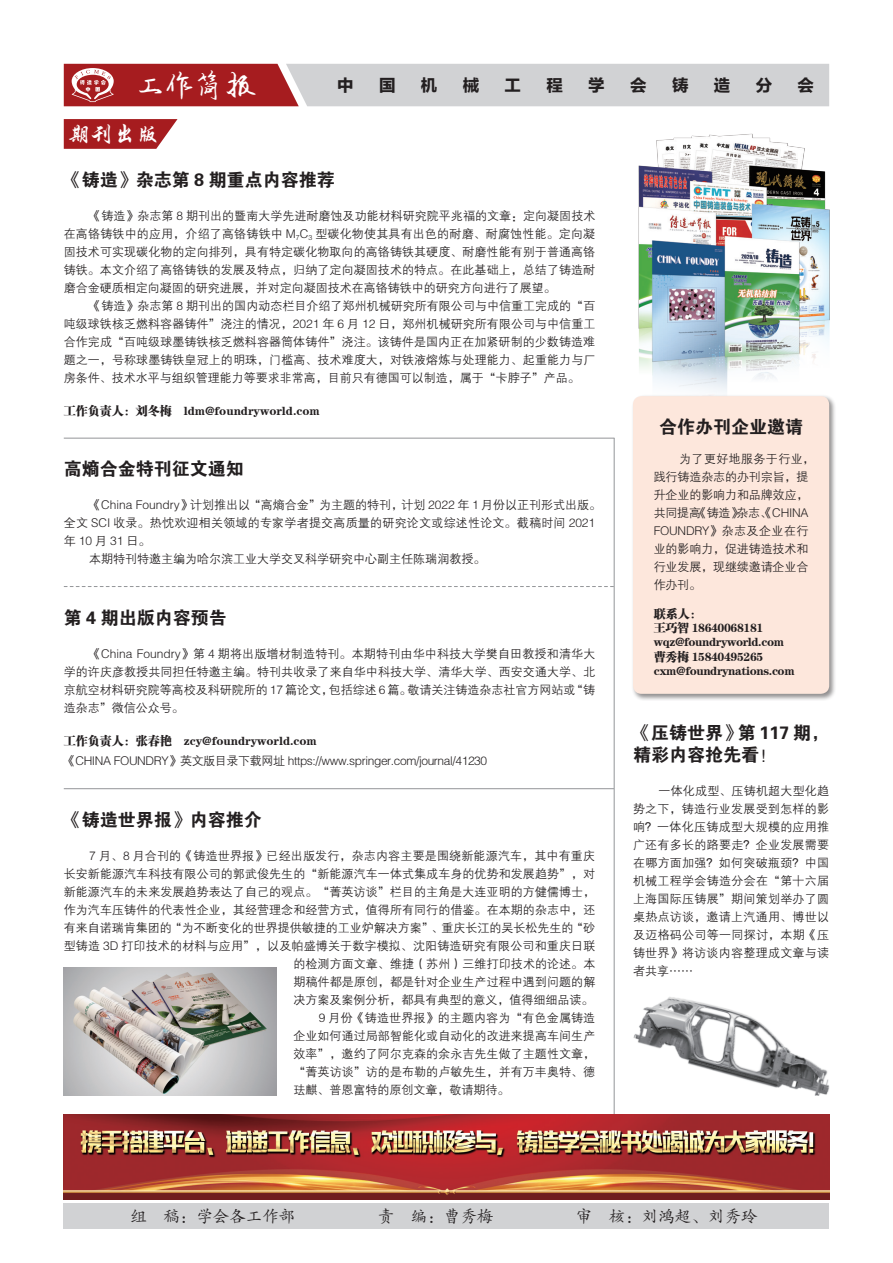
<style>
.page{position:relative;width:893px;height:1263px;background:#fff}
.page>*{position:absolute;margin:0;border:0;box-sizing:border-box;transform-origin:0 0}
.t1{font:30px "CT Fang Song SJ";color:#fff}
.t2{font:22.5px "FZXKJW GB1 0";color:#fff}
.t3{font:18px/21.6px "FZDHTK GBK1 0";color:#231f20}
.t4{font:16.5px "FZKTK GBK1 0";color:#231f20}
.t5{font:16.5px "FZLTDHK GBK1 0";color:#231f20}
.t6{font:12px/18px "FZZDXK GBK1 0";letter-spacing:.005em;color:#231f20;text-align:justify}
.t7{font:12px/14.4px "FZCSJW GB1 0";letter-spacing:-.03em;color:#231f20}
.t8{font:12px "FZZDXK GBK1 0";letter-spacing:-.03em;color:#231f20}
.t9{font:12px "FZCSJW GB1 0";color:#231f20}
.t10{font:12px "FZZDXK GBK1 0";letter-spacing:.25em;color:#231f20}
</style>
<div class="page">
<svg style="left:64px;top:64px;width:765px;height:42px;background:#c6a0a3"></svg>
<hr style="left:64px;top:438px;width:550px;height:1px;background:#939598">
<hr style="left:614px;top:438px;width:1px;height:680px;background:#939598">
<img style="left:64px;top:1114px;width:765px;height:85px">
<div style="left:64px;top:1203px;width:765px;height:26px;background:#d1d2d4"></div>
<svg style="left:64px;top:586px;width:550px;height:1px"></svg>
<img style="left:638px;top:134px;width:191px;height:258px">
<svg style="left:64px;top:119px;width:114px;height:30px;background:#af3336"></svg>
<hr style="left:64px;top:788px;width:550px;height:1px;background:#939598">
<img style="left:633px;top:997px;width:196px;height:98px">
<img style="left:64px;top:968px;width:212px;height:127px">
<div style="left:631px;top:394px;width:205px;height:307px;background:#231f20;opacity:.5"></div>
<div style="left:633px;top:396px;width:196px;height:298px;background:#fde7dc;border-radius:9px"></div>
<h1 class="t1" style="left:135px;top:66px;width:121px">工作简报</h1>
<h3 class="t5" style="left:337px;top:76px;width:18px">中</h3>
<h3 class="t5" style="left:379px;top:76px;width:18px">国</h3>
<h3 class="t5" style="left:421px;top:76px;width:18px">机</h3>
<h3 class="t5" style="left:463px;top:76px;width:18px">械</h3>
<h3 class="t5" style="left:505px;top:76px;width:18px">工</h3>
<h3 class="t5" style="left:546px;top:76px;width:18px">程</h3>
<h3 class="t5" style="left:588px;top:76px;width:18px">学</h3>
<h3 class="t5" style="left:630px;top:76px;width:18px">会</h3>
<h3 class="t5" style="left:672px;top:76px;width:18px">铸</h3>
<h3 class="t5" style="left:714px;top:76px;width:18px">造</h3>
<h3 class="t5" style="left:756px;top:76px;width:18px">分</h3>
<h3 class="t5" style="left:797px;top:76px;width:18px">会</h3>
<h2 class="t2" style="left:69px;top:122px;width:92px">期刊出版</h2>
<h3 class="t3" style="left:64px;top:169px;width:272px">《铸造》杂志第 8 期重点内容推荐</h3>
<p class="t6" style="left:64px;top:207px;width:533px;text-indent:26px">《铸造》杂志第 8 期刊出的暨南大学先进耐磨蚀及功能材料研究院平兆福的文章：定向凝固技术在高铬铸铁中的应用，介绍了高铬铸铁中 M<sub>7</sub>C<sub>3</sub> 型碳化物使其具有出色的耐磨、耐腐蚀性能。定向凝固技术可实现碳化物的定向排列，具有特定碳化物取向的高铬铸铁其硬度、耐磨性能有别于普通高铬铸铁。本文介绍了高铬铸铁的发展及特点，归纳了定向凝固技术的特点。在此基础上，总结了铸造耐磨合金硬质相定向凝固的研究进展，并对定向凝固技术在高铬铸铁中的研究方向进行了展望。</p>
<p class="t6" style="left:64px;top:297px;width:533px;text-indent:26px">《铸造》杂志第 8 期刊出的国内动态栏目介绍了郑州机械研究所有限公司与中信重工完成的“百吨级球铁核乏燃料容器铸件”浇注的情况，2021 年 6 月 12 日，郑州机械研究所有限公司与中信重工合作完成“百吨级球墨铸铁核乏燃料容器筒体铸件”浇注。该铸件是国内正在加紧研制的少数铸造难题之一，号称球墨铸铁皇冠上的明珠，门槛高、技术难度大，对铁液熔炼与处理能力、起重能力与厂房条件、技术水平与组织管理能力等要求非常高，目前只有德国可以制造，属于“卡脖子”产品。</p>
<p class="t9" style="left:64px;top:404px;width:257px">工作负责人：刘冬梅　ldm@foundryworld.com</p>
<h3 class="t3" style="left:64px;top:458px;width:181px">高熵合金特刊征文通知</h3>
<p class="t6" style="left:89px;top:496px;width:513px">《China Foundry》计划推出以“高熵合金”为主题的特刊，计划 2022 年 1 月份以正刊形式出版。</p>
<p class="t6" style="left:64px;top:514px;width:533px">全文 SCI 收录。热忱欢迎相关领域的专家学者提交高质量的研究论文或综述性论文。截稿时间 2021</p>
<p class="t10" style="left:64px;top:534px;width:88px">年10月31日。</p>
<p class="t6" style="left:89px;top:550px;width:397px">本期特刊特邀主编为哈尔滨工业大学交叉科学研究中心副主任陈瑞润教授。</p>
<h3 class="t3" style="left:64px;top:607px;width:164px">第 4 期出版内容预告</h3>
<p class="t6" style="left:64px;top:645px;width:533px;text-indent:26px">《China Foundry》第 4 期将出版增材制造特刊。本期特刊由华中科技大学樊自田教授和清华大学的许庆彦教授共同担任特邀主编。特刊共收录了来自华中科技大学、清华大学、西安交通大学、北京航空材料研究院等高校及科研院所的 17 篇论文，包括综述 6 篇。敬请关注铸造杂志社官方网站或“铸造杂志”微信公众号。</p>
<p class="t9" style="left:64px;top:734px;width:255px">工作负责人：张春艳　zcy@foundryworld.com</p>
<p class="t8" style="left:64px;top:755px;width:425px">《CHINA FOUNDRY》英文版目录下载网址 https://www.springer.com/journal/41230</p>
<h3 class="t3" style="left:64px;top:809px;width:199px">《铸造世界报》内容推介</h3>
<p class="t6" style="left:89px;top:847px;width:507px">7 月、8 月合刊的《铸造世界报》已经出版发行，杂志内容主要是围绕新能源汽车，其中有重庆</p>
<p class="t6" style="left:64px;top:865px;width:533px">长安新能源汽车科技有限公司的郭武俊先生的“新能源汽车一体式集成车身的优势和发展趋势”，对</p>
<p class="t6" style="left:64px;top:883px;width:533px">新能源汽车的未来发展趋势表达了自己的观点。“菁英访谈”栏目的主角是大连亚明的方健儒博士，</p>
<p class="t6" style="left:64px;top:901px;width:533px">作为汽车压铸件的代表性企业，其经营理念和经营方式，值得所有同行的借鉴。在本期的杂志中，还</p>
<p class="t6" style="left:64px;top:919px;width:533px">有来自诺瑞肯集团的“为不断变化的世界提供敏捷的工业炉解决方案”、重庆长江的吴长松先生的“砂</p>
<p class="t6" style="left:64px;top:937px;width:533px">型铸造 3D 打印技术的材料与应用”，以及帕盛博关于数字模拟、沈阳铸造研究有限公司和重庆日联</p>
<p class="t6" style="left:293px;top:955px;width:303px">的检测方面文章、维捷（苏州）三维打印技术的论述。本</p>
<p class="t6" style="left:293px;top:973px;width:303px">期稿件都是原创，都是针对企业生产过程中遇到问题的解</p>
<p class="t6" style="left:293px;top:991px;width:301px">决方案及案例分析，都具有典型的意义，值得细细品读。</p>
<p class="t6" style="left:319px;top:1009px;width:278px">9 月份《铸造世界报》的主题内容为“有色金属铸造</p>
<p class="t6" style="left:293px;top:1027px;width:303px">企业如何通过局部智能化或自动化的改进来提高车间生产</p>
<p class="t6" style="left:293px;top:1045px;width:303px">效率”，邀约了阿尔克森的余永吉先生做了主题性文章，</p>
<p class="t6" style="left:293px;top:1063px;width:303px">“菁英访谈”访的是布勒的卢敏先生，并有万丰奥特、德</p>
<p class="t6" style="left:293px;top:1081px;width:217px">珐麒、普恩富特的原创文章，敬请期待。</p>
<h3 class="t3" style="left:659px;top:416px;width:145px">合作办刊企业邀请</h3>
<p class="t6" style="left:654px;top:450px;width:162px;text-align:left;text-indent:26px">为了更好地服务于行业，践行铸造杂志的办刊宗旨，提升企业的影响力和品牌效应，共同提高《铸造》杂志、《CHINA<br>FOUNDRY》杂志及企业在行业的影响力，促进铸造技术和行业发展，现继续邀请企业合作办刊。</p>
<p class="t7" style="left:654px;top:606px;width:142px">联系人：<br>王巧智 18640068181 wqz@foundryworld.com曹秀梅 15840495265 cxm@foundrynations.com</p>
<h3 class="t3" style="left:633px;top:722px;width:198px">《压铸世界》第 117 期，精彩内容抢先看！</h3>
<p class="t6" style="left:633px;top:782px;width:198px;text-indent:26px">一体化成型、压铸机超大型化趋势之下，铸造行业发展受到怎样的影响？一体化压铸成型大规模的应用推广还有多长的路要走？企业发展需要在哪方面加强？如何突破瓶颈？中国机械工程学会铸造分会在“第十六届上海国际压铸展”期间策划举办了圆桌热点访谈，邀请上汽通用、博世以及迈格码公司等一同探讨，本期《压铸世界》将访谈内容整理成文章与读者共享……</p>
<h3 class="t4" style="left:130px;top:1208px;width:629px">组　稿：学会各工作部　　　　　责　编：曹秀梅　　　　　审　核：刘鸿超、刘秀玲</h3>
</div>
